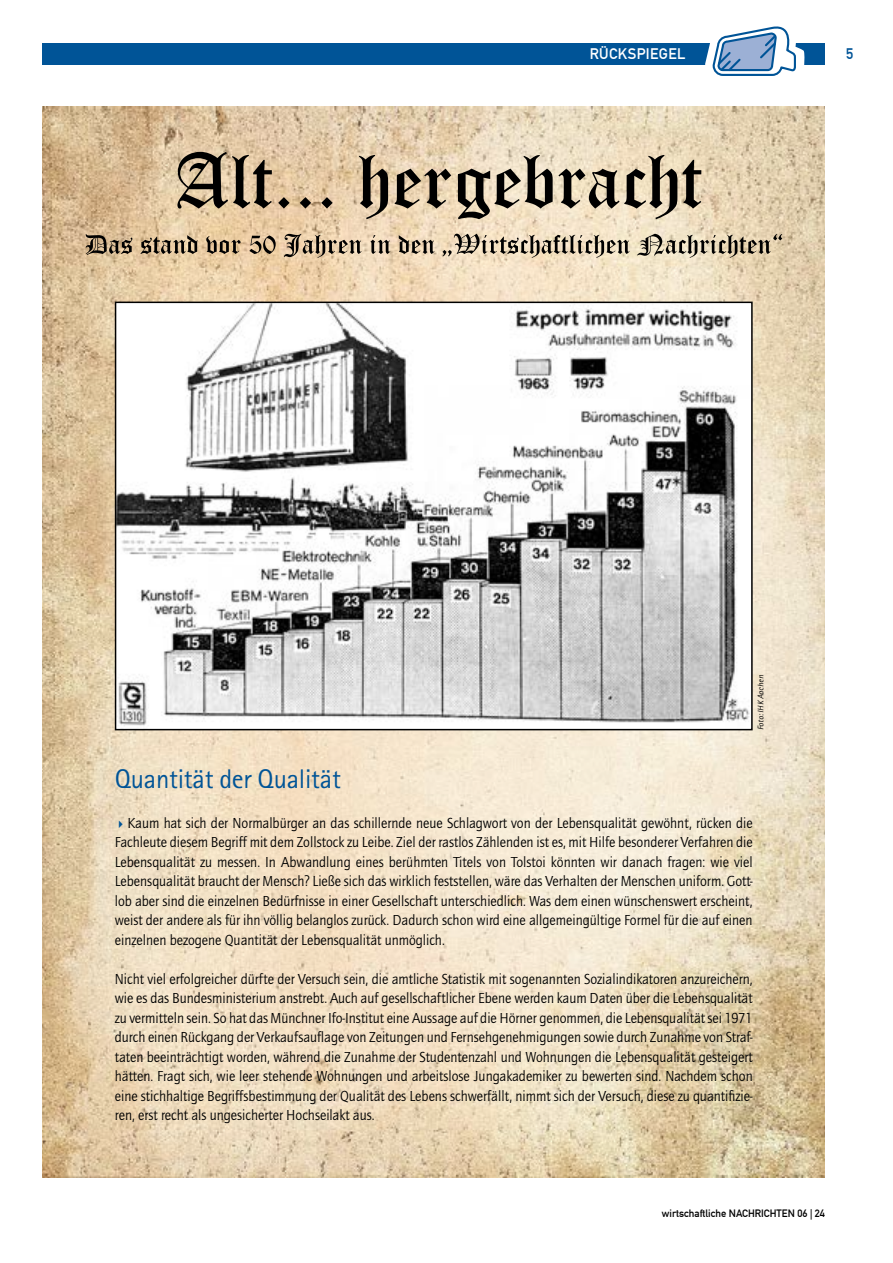
<style>
.page{position:relative;width:893px;height:1263px;background:#fff}
.page>*{position:absolute;margin:0;border:0;box-sizing:border-box;transform-origin:0 0}
.Subline_zentriert{font:27px "Rotis Sans Serif Std";letter-spacing:-.01em;color:#005497}
.Grundtext_Inhalt{font:15px/19.5px "Quay Sans ITC Std";color:#000;text-align:justify;scale:.95 1}
.Grundtext_Inhalt_Pfeil{font:15px/19.5px "Quay Sans ITC Std";color:#000;text-align:justify;scale:.95 1}
.t1{font:15px "DIN1451 Com Mittelschrift";letter-spacing:.025em;color:#fff}
.t2{font:15px "DIN1451 Com Mittelschrift";color:#005497}
.t3{font:10.5px "DIN1451 Com Mittelschrift";color:#000}
.Fotoverweis{font:italic 8.25px "Rotis Sans Serif Std";color:#000}
</style>
<div class="page">
<div style="left:43px;top:43px;width:782px;height:22px;background:#005497"></div>
<svg style="left:705px;top:26px;width:100px;height:50px"></svg>
<img style="left:43px;top:106px;width:782px;height:1072px">
<svg style="left:442px;top:234px;width:340px;height:24px;background:#b5a992"></svg>
<svg style="left:86px;top:234px;width:349px;height:24px;background:#b39e82"></svg>
<svg style="left:177px;top:152px;width:524px;height:67px;background:#b3a38a"></svg>
<img style="left:118px;top:305px;width:632px;height:422px">
<div style="left:115px;top:302px;width:638px;height:428px;border:2px solid #000"></div>
<svg style="left:119px;top:820px;width:4px;height:8px"></svg>
<p class="t1" style="left:590px;top:45px;width:97px">RÜCKSPIEGEL</p>
<p class="t2" style="left:846px;top:45px;width:9px">5</p>
<p class="Subline_zentriert" style="left:115px;top:763px;width:228px">Quantität der Qualität</p>
<p class="Fotoverweis" style="left:756px;top:730px;width:57px;rotate:-90deg">Foto: IHK Aachen</p>
<p class="Grundtext_Inhalt_Pfeil" style="left:115px;top:813px;width:673px;text-indent:13px">Kaum hat sich der Normalbürger an das schillernde neue Schlagwort von der Lebensqualität gewöhnt, rücken die Fachleute diesem Begriff mit dem Zollstock zu Leibe. Ziel der rastlos Zählenden ist es, mit Hilfe besonderer Verfahren die Lebensqualität zu messen. In Abwandlung eines berühmten Titels von Tolstoi könnten wir danach fragen: wie viel Lebensqualität braucht der Mensch? Ließe sich das wirklich feststellen, wäre das Verhalten der Menschen uniform. Gott&shy;lob aber sind die einzelnen Bedürfnisse in einer Gesellschaft unterschiedlich. Was dem einen wünschenswert erscheint, weist der andere als für ihn völlig belanglos zurück. Dadurch schon wird eine allgemeingültige Formel für die auf einen einzelnen bezogene Quantität der Lebensqualität unmöglich.</p>
<p class="Grundtext_Inhalt" style="left:115px;top:969px;width:673px">Nicht viel erfolgreicher dürfte der Versuch sein, die amtliche Statistik mit sogenannten Sozialindikatoren anzureichern, wie es das Bundesministerium anstrebt. Auch auf gesellschaftlicher Ebene werden kaum Daten über die Lebensqualität zu vermitteln sein. So hat das Münchner Ifo-Institut eine Aussage auf die Hörner genommen, die Lebensqualität sei 1971 durch einen Rückgang der Verkaufsauflage von Zeitungen und Fernsehgenehmigungen sowie durch Zunahme von Straf&shy;taten beeinträchtigt worden, während die Zunahme der Studentenzahl und Wohnungen die Lebensqualität gesteigert hätten. Fragt sich, wie leer stehende Wohnungen und arbeitslose Jungakademiker zu bewerten sind. Nachdem schon eine stichhaltige Begriffsbestimmung der Qualität des Lebens schwerfällt, nimmt sich der Versuch, diese zu quantifizie&shy;ren, erst recht als ungesicherter Hochseilakt aus.</p>
<p class="t3" style="left:662px;top:1207px;width:164px">wirtschaftliche NACHRICHTEN 06 | 24</p>
</div>
